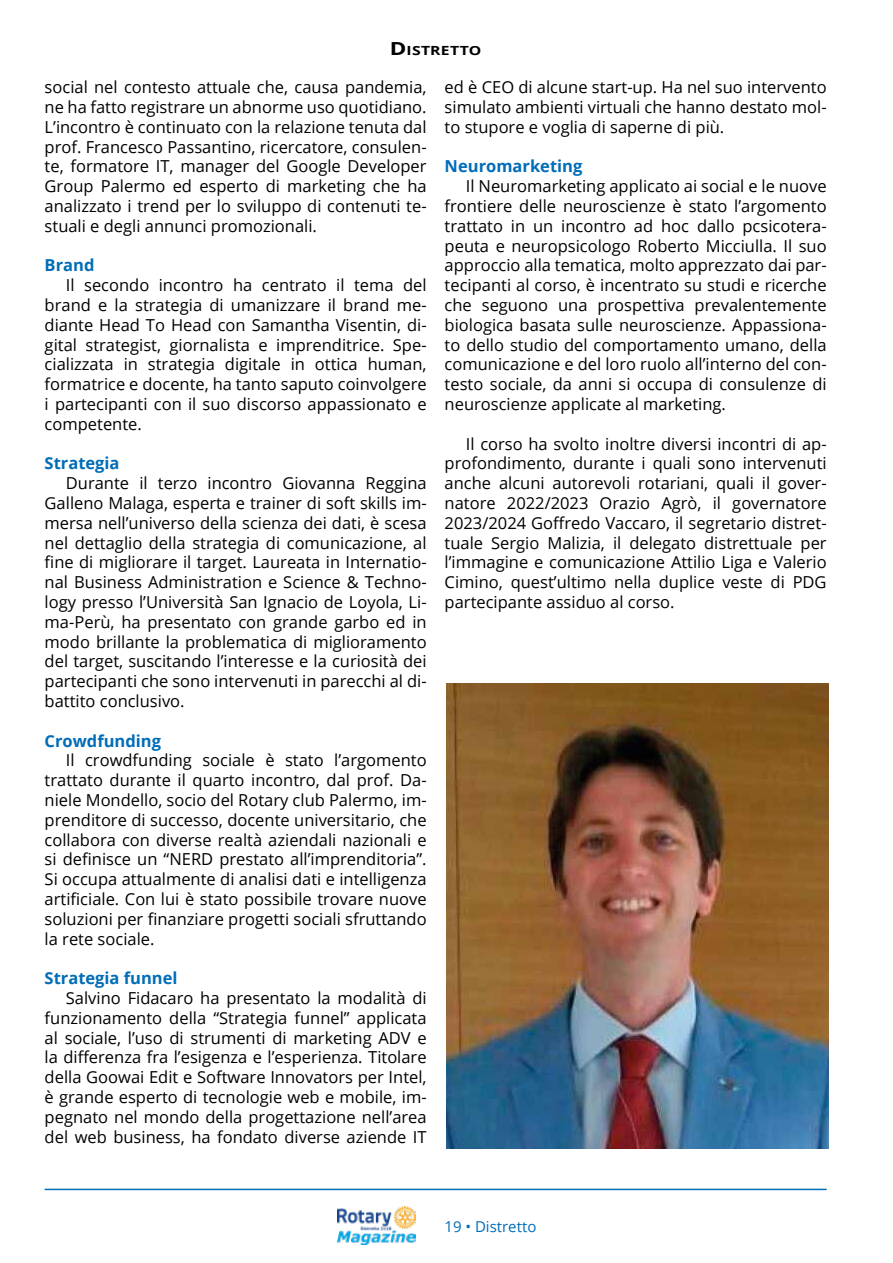
<style>
.page{position:relative;width:893px;height:1263px;background:#fff}
.page>*{position:absolute;margin:0;border:0;box-sizing:border-box;transform-origin:0 0}
.t1{font:16.5px/19.8px "Open Sans";color:#000;text-align:justify}
.t2{font:700 16.5px "Open Sans";color:#006db8}
.t3{font:15px "Open Sans";color:#006db8}
.t4{font:700 12.6px "Open Sans";letter-spacing:.015em;color:#000;scale:1.25 1}
.s1{font-size:18px}
</style>
<div class="page">
<img style="left:337px;top:1206px;width:79px;height:39px">
<hr style="left:45px;top:1189px;width:782px;height:1px;background:#006db8">
<img style="left:446px;top:683px;width:383px;height:465px">
<p class="t4" style="left:390px;top:42px;width:75px"><span class="s1">D</span>ISTRETTO</p>
<p class="t1" style="left:45px;top:77px;width:383px">social nel contesto attuale che, causa pandemia, ne ha fatto registrare un abnorme uso quotidiano.<br>L’incontro è continuato con la relazione tenuta dal prof. Francesco Passantino, ricercatore, consulen&shy;te, formatore IT, manager del Google Developer Group Palermo ed esperto di marketing che ha analizzato i trend per lo sviluppo di contenuti te&shy;stuali e degli annunci promozionali.</p>
<p class="t2" style="left:45px;top:254px;width:51px">Brand</p>
<p class="t1" style="left:66px;top:275px;width:362px">Il secondo incontro ha centrato il tema del</p>
<p class="t1" style="left:45px;top:295px;width:383px">brand e la strategia di umanizzare il brand me-</p>
<p class="t1" style="left:45px;top:314px;width:383px">diante Head To Head con Samantha Visentin, di-</p>
<p class="t1" style="left:45px;top:334px;width:383px">gital strategist, giornalista e imprenditrice. Spe-</p>
<p class="t1" style="left:45px;top:354px;width:383px">cializzata in strategia digitale in ottica human,</p>
<p class="t1" style="left:45px;top:374px;width:383px">formatrice e docente, ha tanto saputo coinvolgere</p>
<p class="t1" style="left:45px;top:394px;width:384px">i partecipanti con il suo discorso appassionato e</p>
<p class="t1" style="left:45px;top:413px;width:99px">competente.</p>
<p class="t2" style="left:45px;top:452px;width:76px">Strategia</p>
<p class="t1" style="left:66px;top:473px;width:362px">Durante il terzo incontro Giovanna Reggina</p>
<p class="t1" style="left:45px;top:493px;width:383px">Galleno Malaga, esperta e trainer di soft skills im-</p>
<p class="t1" style="left:45px;top:512px;width:383px">mersa nell’universo della scienza dei dati, è scesa</p>
<p class="t1" style="left:45px;top:532px;width:383px">nel dettaglio della strategia di comunicazione, al</p>
<p class="t1" style="left:45px;top:552px;width:383px">fine di migliorare il target. Laureata in Internatio-</p>
<p class="t1" style="left:45px;top:572px;width:383px">nal Business Administration e Science &amp; Techno-</p>
<p class="t1" style="left:45px;top:592px;width:383px">logy presso l’Università San Ignacio de Loyola, Li-</p>
<p class="t1" style="left:45px;top:611px;width:383px">ma-Perù, ha presentato con grande garbo ed in</p>
<p class="t1" style="left:45px;top:631px;width:383px">modo brillante la problematica di miglioramento</p>
<p class="t1" style="left:45px;top:651px;width:383px">del target, suscitando l’interesse e la curiosità dei</p>
<p class="t1" style="left:45px;top:671px;width:383px">partecipanti che sono intervenuti in parecchi al di-</p>
<p class="t1" style="left:45px;top:691px;width:141px">battito conclusivo.</p>
<p class="t2" style="left:45px;top:729px;width:118px">Crowdfunding</p>
<p class="t1" style="left:66px;top:750px;width:362px">Il crowdfunding sociale è stato l’argomento</p>
<p class="t1" style="left:45px;top:770px;width:383px">trattato durante il quarto incontro, dal prof. Da-</p>
<p class="t1" style="left:45px;top:790px;width:383px">niele Mondello, socio del Rotary club Palermo, im-</p>
<p class="t1" style="left:45px;top:809px;width:383px">prenditore di successo, docente universitario, che</p>
<p class="t1" style="left:45px;top:829px;width:383px">collabora con diverse realtà aziendali nazionali e</p>
<p class="t1" style="left:45px;top:849px;width:383px">si definisce un “NERD prestato all’imprenditoria”.</p>
<p class="t1" style="left:45px;top:869px;width:383px">Si occupa attualmente di analisi dati e intelligenza</p>
<p class="t1" style="left:45px;top:889px;width:383px">artificiale. Con lui è stato possibile trovare nuove</p>
<p class="t1" style="left:45px;top:908px;width:383px">soluzioni per finanziare progetti sociali sfruttando</p>
<p class="t1" style="left:45px;top:928px;width:111px">la rete sociale.</p>
<p class="t2" style="left:45px;top:966px;width:134px">Strategia funnel</p>
<p class="t1" style="left:66px;top:988px;width:362px">Salvino Fidacaro ha presentato la modalità di</p>
<p class="t1" style="left:45px;top:1007px;width:383px">funzionamento della “Strategia funnel” applicata</p>
<p class="t1" style="left:45px;top:1027px;width:383px">al sociale, l’uso di strumenti di marketing ADV e</p>
<p class="t1" style="left:45px;top:1047px;width:383px">la differenza fra l’esigenza e l’esperienza. Titolare</p>
<p class="t1" style="left:45px;top:1067px;width:383px">della Goowai Edit e Software Innovators per Intel,</p>
<p class="t1" style="left:45px;top:1087px;width:383px">è grande esperto di tecnologie web e mobile, im-</p>
<p class="t1" style="left:45px;top:1106px;width:383px">pegnato nel mondo della progettazione nell’area</p>
<p class="t1" style="left:45px;top:1126px;width:384px">del web business, ha fondato diverse aziende IT</p>
<p class="t1" style="left:445px;top:77px;width:383px">ed è CEO di alcune start-up. Ha nel suo intervento simulato ambienti virtuali che hanno destato mol&shy;to stupore e voglia di saperne di più.</p>
<p class="t2" style="left:445px;top:155px;width:139px">Neuromarketing</p>
<p class="t1" style="left:466px;top:176px;width:362px">Il Neuromarketing applicato ai social e le nuove</p>
<p class="t1" style="left:445px;top:196px;width:383px">frontiere delle neuroscienze è stato l’argomento</p>
<p class="t1" style="left:445px;top:215px;width:383px">trattato in un incontro ad hoc dallo pcsicotera-</p>
<p class="t1" style="left:445px;top:235px;width:383px">peuta e neuropsicologo Roberto Micciulla. Il suo</p>
<p class="t1" style="left:445px;top:255px;width:383px">approccio alla tematica, molto apprezzato dai par-</p>
<p class="t1" style="left:445px;top:275px;width:383px">tecipanti al corso, è incentrato su studi e ricerche</p>
<p class="t1" style="left:445px;top:295px;width:383px">che seguono una prospettiva prevalentemente</p>
<p class="t1" style="left:445px;top:314px;width:383px">biologica basata sulle neuroscienze. Appassiona-</p>
<p class="t1" style="left:445px;top:334px;width:383px">to dello studio del comportamento umano, della</p>
<p class="t1" style="left:445px;top:354px;width:383px">comunicazione e del loro ruolo all’interno del con-</p>
<p class="t1" style="left:445px;top:374px;width:383px">testo sociale, da anni si occupa di consulenze di</p>
<p class="t1" style="left:445px;top:394px;width:283px">neuroscienze applicate al marketing.</p>
<p class="t1" style="left:445px;top:433px;width:383px;text-indent:21px">Il corso ha svolto inoltre diversi incontri di ap&shy;profondimento, durante i quali sono intervenuti anche alcuni autorevoli rotariani, quali il gover&shy;natore 2022/2023 Orazio Agrò, il governatore 2023/2024 Goffredo Vaccaro, il segretario distret&shy;tuale Sergio Malizia, il delegato distrettuale per l’immagine e comunicazione Attilio Liga e Valerio Cimino, quest’ultimo nella duplice veste di PDG partecipante assiduo al corso.</p>
<p class="t3" style="left:444px;top:1216px;width:93px">19 • Distretto</p>
</div>
